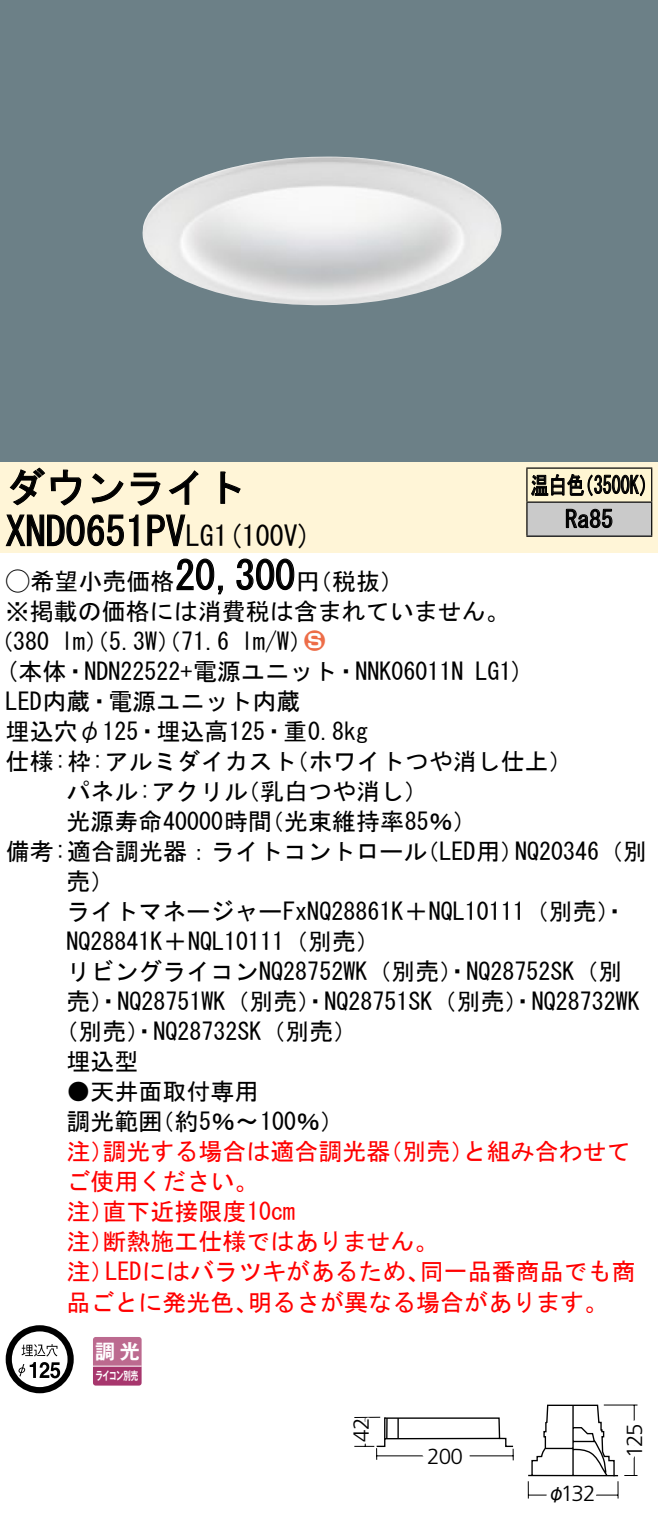
<style>
.page{position:relative;width:658px;height:1532px;background:#fff}
.page>*{position:absolute;margin:0;border:0;box-sizing:border-box;transform-origin:0 0}
.t1{font:40px "MS Gothic";color:#000}
.t2{font:28px "MS Gothic";color:#000}
.t3{font:24px/30px "MS Gothic";color:#000}
.t4{font:24px/30px "MS Gothic";color:#f00}
.t5{font:24px/34px "MS Gothic";color:#000;scale:.75 1}
.t6{font:24px "Ford Classification 1";color:#ed6d48}
.t7{font:300 22px "Frutiger LT Std";letter-spacing:-.04em;color:#000}
.t8{font:20px "Gothic MB101 Pro De Bold 90 pv RKSJ H";color:#fff}
.t9{font:18px "Gothic MB101 Pro Regular 90 pv RKSJ H";color:#000}
.t10{font:11.6px "Gothic MB101 Pro De Bold 90 pv RKSJ H";letter-spacing:-.05em;color:#fff;scale:.65 1}
.s1{font-size:28px}
.s2{font-family:"Ford Classification 1"}
.s3{color:#fff}
</style>
<div class="page">
<div style="left:0;top:0;width:658px;height:462px;background:#6c8087"></div>
<img style="left:142px;top:157px;width:359px;height:149px">
<div style="left:0;top:462px;width:658px;height:90px;background:#fff5d7"></div>
<svg style="left:9px;top:467px;width:73px;height:39px"></svg>
<svg style="left:91px;top:473px;width:33px;height:30px"></svg>
<svg style="left:130px;top:472px;width:30px;height:34px"></svg>
<svg style="left:168px;top:470px;width:30px;height:35px"></svg>
<svg style="left:220px;top:471px;width:21px;height:33px"></svg>
<svg style="left:5px;top:514px;width:134px;height:32px"></svg>
<svg style="left:147px;top:514px;width:39px;height:32px"></svg>
<svg style="left:176px;top:558px;width:47px;height:37px"></svg>
<svg style="left:236px;top:558px;width:59px;height:32px"></svg>
<svg style="left:6px;top:1325px;width:68px;height:68px"></svg>
<svg style="left:93px;top:1337px;width:49px;height:48px;background:#b55984"></svg>
<hr style="left:93px;top:1365px;width:49px;height:1px;background:#fff">
<div style="left:527px;top:468px;width:124px;height:34px;background:#fff6d2"></div>
<div style="left:527px;top:502px;width:124px;height:34px;background:#cacaca"></div>
<hr style="left:526px;top:467px;width:126px;height:2px;background:#000">
<hr style="left:526px;top:468px;width:1px;height:33px;background:#000">
<hr style="left:651px;top:468px;width:1px;height:33px;background:#000">
<hr style="left:526px;top:501px;width:126px;height:2px;background:#000">
<hr style="left:526px;top:502px;width:1px;height:33px;background:#000">
<hr style="left:651px;top:502px;width:1px;height:33px;background:#000">
<hr style="left:526px;top:535px;width:126px;height:2px;background:#000">
<svg style="left:531px;top:474px;width:114px;height:23px"></svg>
<svg style="left:565px;top:508px;width:47px;height:20px"></svg>
<svg style="left:527px;top:1404px;width:111px;height:95px"></svg>
<svg style="left:354px;top:1416px;width:160px;height:45px"></svg>
<h1 class="t1" style="left:6px;top:467px;width:242px">ダウンライト</h1>
<p class="t2" style="left:214px;top:522px;width:99px">(1 100 (V</p>
<h1 class="t1" style="left:6px;top:511px;width:210px">XND0651PV<span class="s1">LG</span></h1>
<h1 class="t1" style="left:175px;top:555px;width:121px">20,300</h1>
<p class="t3" style="left:6px;top:566px;width:505px"><span class="s2">A</span>希望小売価格<br>※掲載の価格には消費税は含まれていません。</p>
<p class="t6" style="left:304px;top:629px;width:22px">2<span class="s3">3</span></p>
<p class="t3" style="left:296px;top:566px;width:109px">（円税抜(</p>
<p class="t3" style="left:241px;top:626px;width:73px">l m (W/</p>
<p class="t3" style="left:-11px;top:626px;width:62px">（380</p>
<p class="t3" style="left:61px;top:626px;width:170px">lm）（5.3 ）（W 71.6</p>
<p class="t5" style="left:565px;top:468px;width:65px;text-indent:-34px">温白色<br>Ra85</p>
<p class="t5" style="left:575px;top:468px;width:109px">（3500 (K</p>
<p class="t3" style="left:6px;top:656px;width:459px">(本体・NDN22522+電源ユニット・NNK06011N</p>
<p class="t3" style="left:6px;top:686px;width:296px">LED内蔵・電源ユニット内蔵</p>
<p class="t3" style="left:6px;top:716px;width:364px">埋込穴φ125・埋込高125・重0.8kg</p>
<p class="t3" style="left:285px;top:746px;width:290px">（ホワイトつや消し仕上(</p>
<p class="t3" style="left:475px;top:656px;width:50px">LG (1</p>
<p class="t3" style="left:236px;top:746px;width:194px;text-indent:-230px">仕様枠: :アルミダイカスト<br>（乳白つや消し(</p>
<p class="t3" style="left:66px;top:776px;width:183px">パネル:アクリル</p>
<p class="t3" style="left:66px;top:806px;width:207px">光源寿命40000時間</p>
<p class="t3" style="left:260px;top:806px;width:218px">（光束維持率85％(</p>
<p class="t3" style="left:6px;top:836px;width:423px">備考:適合調光器：ライトコントロール</p>
<p class="t3" style="left:66px;top:866px;width:49px">売(</p>
<p class="t3" style="left:66px;top:896px;width:562px">ライトマネージャーFxNQ28861 ＋K NQL10111（別売・(</p>
<p class="t3" style="left:66px;top:926px;width:315px">NQ28841 ＋K NQL10111（別売(</p>
<p class="t3" style="left:66px;top:956px;width:557px">リビングライコンNQ28752WK（別売）・NQ28752SK（別</p>
<p class="t3" style="left:66px;top:986px;width:574px">売）・NQ28751WK（別売）・NQ28751SK（別売）・NQ28732WK</p>
<p class="t3" style="left:54px;top:1016px;width:304px">（別売）・NQ28732SK（別売(</p>
<p class="t3" style="left:66px;top:1046px;width:74px">埋込型</p>
<p class="t3" style="left:150px;top:1076px;width:195px;text-indent:-84px">●天井面取付専用<br>（約5％〜100％(</p>
<p class="t3" style="left:415px;top:836px;width:110px">（LED用）</p>
<p class="t3" style="left:515px;top:836px;width:133px">NQ20346（別</p>
<p class="t3" style="left:66px;top:1106px;width:97px">調光範囲</p>
<p class="t4" style="left:102px;top:1136px;width:289px">調光する場合は適合調光器</p>
<p class="t4" style="left:378px;top:1136px;width:97px">（別売）</p>
<p class="t4" style="left:66px;top:1136px;width:49px">注）</p>
<p class="t4" style="left:66px;top:1166px;width:193px">ご使用ください。</p>
<p class="t4" style="left:102px;top:1196px;width:194px">直下近接限度10cm</p>
<p class="t4" style="left:102px;top:1196px;width:337px;text-indent:-36px">注）<br>断熱施工仕様ではありません。</p>
<p class="t4" style="left:66px;top:1226px;width:49px">注）</p>
<p class="t4" style="left:462px;top:1136px;width:169px">と組み合わせて</p>
<p class="t4" style="left:66px;top:1256px;width:49px">注）</p>
<p class="t4" style="left:105px;top:1256px;width:326px">LEDにはバラツキがあるため、</p>
<p class="t4" style="left:420px;top:1256px;width:217px">同一品番商品でも商</p>
<p class="t4" style="left:66px;top:1286px;width:193px">品ごとに発光色、</p>
<p class="t4" style="left:248px;top:1286px;width:362px">明るさが異なる場合があります。</p>
<p class="t8" style="left:95px;top:1334px;width:46px">調光</p>
<p class="t10" style="left:96px;top:1365px;width:67px">ライコン別売</p>
<p class="t7" style="left:348px;top:1442px;width:26px;rotate:-90deg">42</p>
<p class="t7" style="left:427px;top:1444px;width:37px">200</p>
<p class="t7" style="left:560px;top:1480px;width:36px">132</p>
<p class="t9" style="left:547px;top:1478px;width:19px">φ</p>
<p class="t7" style="left:622px;top:1457px;width:36px;rotate:-90deg">125</p>
</div>
